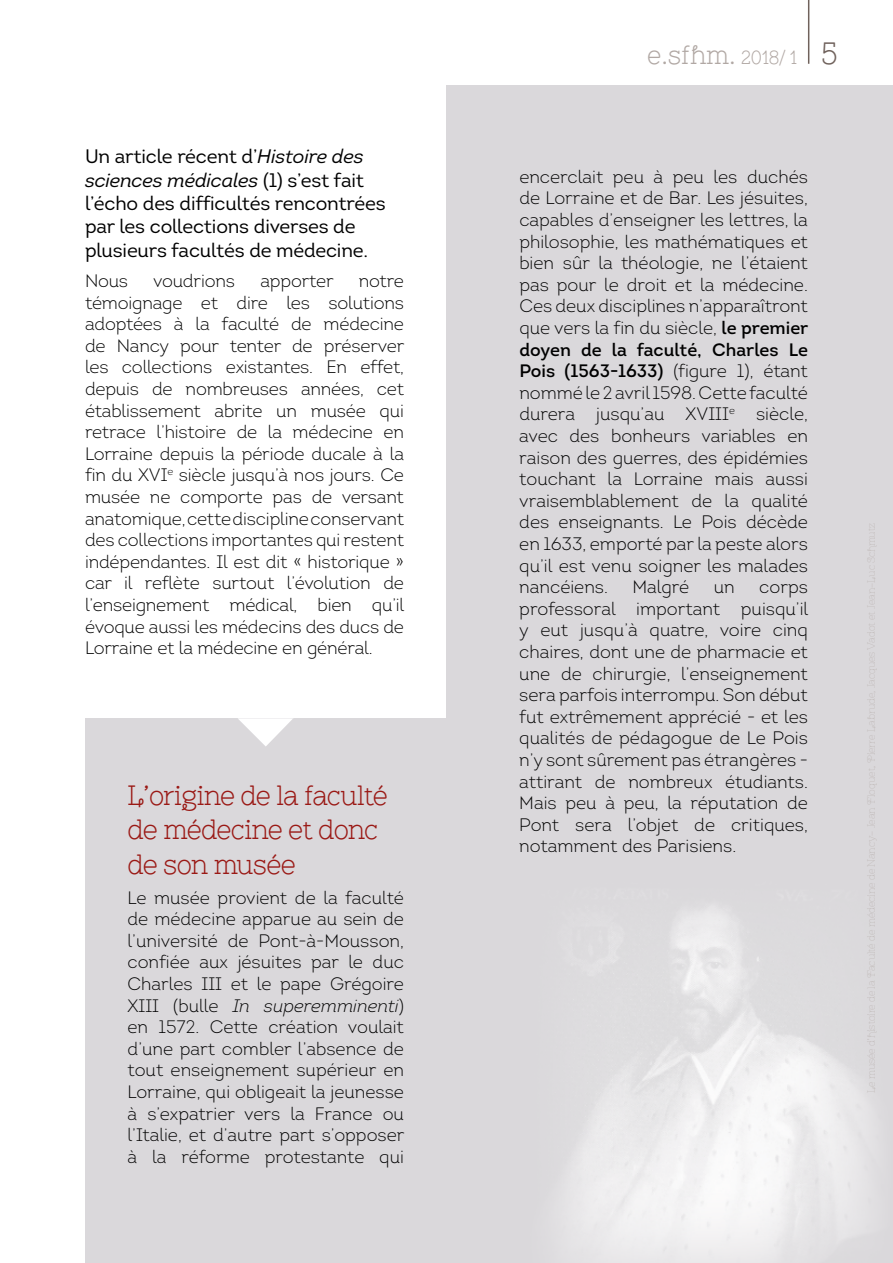
<style>
.page{position:relative;width:893px;height:1263px;background:#fff}
.page>*{position:absolute;margin:0;border:0;box-sizing:border-box;transform-origin:0 0}
.t1{font:300 28.5px/34.2px "Brownstone Slab";letter-spacing:-.03em;color:#9a1915}
.t2{font:300 27px "Brownstone Slab";color:#b1a8a4}
.t3{font:19.5px/23.4px "Intro";letter-spacing:-.01em;color:#000}
.t4{font:300 18px/21.6px "Intro";color:#000;text-align:justify}
.s1{font-style:italic}
.s2{font-size:19.5px}
.s3{font-size:31.5px;color:#70625c}
.s4{font-weight:400}
</style>
<div class="page">
<div style="left:446px;top:85px;width:447px;height:1178px;background:#dad8db"></div>
<div style="left:85px;top:719px;width:361px;height:544px;background:#dad8db"></div>
<svg style="left:238px;top:718px;width:56px;height:28px"></svg>
<img style="left:562px;top:905px;width:308px;height:358px">
<hr style="left:808px;top:0;width:1px;height:64px;background:#70625c">
<p class="t3" style="left:85px;top:145px;width:302px">Un article récent d’<span class="s1">Histoire des sciences médicales</span> (1) s’est fait l’écho des difficultés rencontrées par les collections diverses de plusieurs facultés de médecine.</p>
<p class="t4" style="left:85px;top:270px;width:45px">Nous</p>
<p class="t4" style="left:153px;top:270px;width:83px">voudrions</p>
<p class="t4" style="left:260px;top:270px;width:75px">apporter</p>
<p class="t4" style="left:85px;top:270px;width:321px;text-indent:274px">notre témoignage et dire les solutions adoptées à la faculté de médecine de Nancy pour tenter de préserver les collections existantes. En effet, depuis de nombreuses années, cet établissement abrite un musée qui retrace l’histoire de la médecine en Lorraine depuis la période ducale à la fin du XVI<sup>e</sup> siècle jusqu’à nos jours. Ce musée ne comporte pas de versant anatomique, cette discipline conservant des collections importantes qui restent indépendantes. Il est dit « historique » car il reflète surtout l’évolution de l’enseignement médical, bien qu’il évoque aussi les médecins des ducs de Lorraine et la médecine en général.</p>
<h1 class="t1" style="left:128px;top:778px;width:262px">L’origine de la faculté de médecine et donc de son musée</h1>
<p class="t4" style="left:128px;top:886px;width:278px">Le musée provient de la faculté de médecine apparue au sein de l’université de Pont-à-Mousson, confiée aux jésuites par le duc Charles III et le pape Grégoire XIII (bulle <span class="s1">In superemminenti</span>) en 1572. Cette création voulait d’une part combler l’absence de tout enseignement supérieur en Lorraine, qui obligeait la jeunesse à s’expatrier vers la France ou l’Italie, et d’autre part s’opposer à la réforme protestante qui</p>
<h2 class="t2" style="left:647px;top:39px;width:192px">e.sfhm. <span class="s2">2018/ 1</span> <span class="s3">5</span></h2>
<p class="t4" style="left:519px;top:166px;width:291px">encerclait peu à peu les duchés de Lorraine et de Bar. Les jésuites, capables d’enseigner les lettres, la philosophie, les mathématiques et bien sûr la théologie, ne l’étaient pas pour le droit et la médecine.<br>Ces deux disciplines n’apparaîtront que vers la fin du siècle, <span class="s4">le premier doyen de la faculté, Charles Le Pois (1563-1633)</span> (figure 1), étant nommé le 2 avril 1598. Cette faculté durera jusqu’au XVIII<sup>e</sup> siècle, avec des bonheurs variables en raison des guerres, des épidémies touchant la Lorraine mais aussi vraisemblablement de la qualité des enseignants. Le Pois décède en 1633, emporté par la peste alors qu’il est venu soigner les malades nancéiens.</p>
<p class="t4" style="left:632px;top:576px;width:58px">Malgré</p>
<p class="t4" style="left:714px;top:576px;width:22px">un</p>
<p class="t4" style="left:519px;top:576px;width:290px;text-indent:240px">corps professoral important puisqu’il y eut jusqu’à quatre, voire cinq chaires, dont une de pharmacie et une de chirurgie, l’enseignement sera parfois interrompu. Son début fut extrêmement apprécié - et les qualités de pédagogue de Le Pois n’y sont sûrement pas étrangères - attirant de nombreux étudiants.<br>Mais peu à peu, la réputation de Pont sera l’objet de critiques, notamment des Parisiens.</p>
</div>
